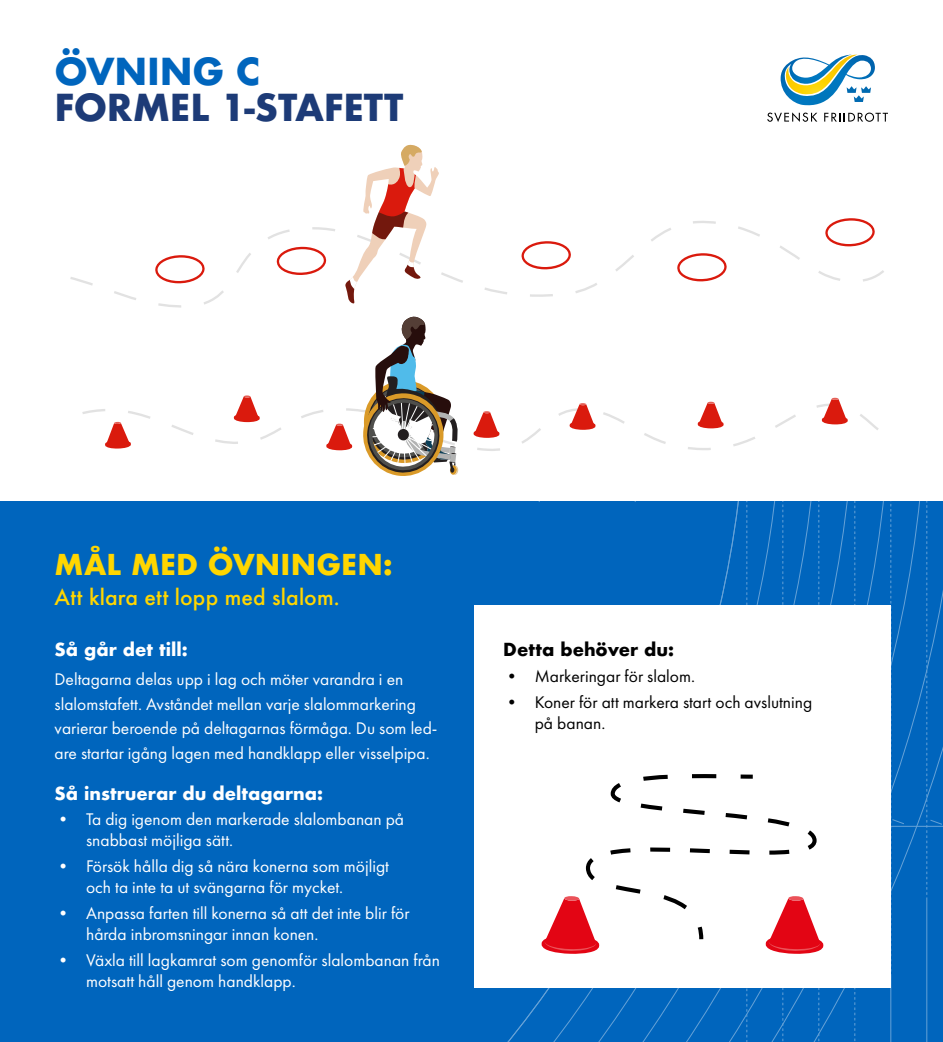
<style>
.page{position:relative;width:943px;height:1042px;background:#fff}
.page>*{position:absolute;margin:0;border:0;box-sizing:border-box;transform-origin:0 0}
.t1{font:700 36.23px "Futura";letter-spacing:-.01em;color:#1d3b77}
.t2{font:700 36.23px "Futura";letter-spacing:-.005em;color:#0065bd}
.t3{font:700 28px "Futura";letter-spacing:.005em;color:#ffd600}
.t4{font:500 21px "Futura";letter-spacing:.005em;color:#ffd600}
.t5{font:17.5px/21px "Futura PT";color:#fff}
.t6{font:17.5px/21px "Futura PT";color:#000}
.t7{font:700 17.5px "Futura";color:#fff}
.t8{font:700 17.5px "Futura";color:#000}
</style>
<div class="page">
<div style="left:0;top:502px;width:943px;height:540px;background:#0065bd"></div>
<svg style="left:494px;top:502px;width:449px;height:540px"></svg>
<div style="left:521px;top:502px;width:134px;height:116px;background:#0065bd"></div>
<svg style="left:241px;top:395px;width:12px;height:8px"></svg>
<svg style="left:82px;top:403px;width:797px;height:48px"></svg>
<div style="left:105px;top:440px;width:26px;height:9px;border:3px solid #da1a0d;border-radius:50%"></div>
<svg style="left:106px;top:422px;width:24px;height:25px"></svg>
<div style="left:326px;top:442px;width:26px;height:8px;border:3px solid #da1a0d;border-radius:50%"></div>
<svg style="left:327px;top:424px;width:24px;height:25px"></svg>
<div style="left:473px;top:429px;width:26px;height:9px;border:3px solid #da1a0d;border-radius:50%"></div>
<svg style="left:475px;top:411px;width:23px;height:25px"></svg>
<div style="left:569px;top:421px;width:26px;height:9px;border:3px solid #da1a0d;border-radius:50%"></div>
<svg style="left:571px;top:403px;width:23px;height:25px"></svg>
<div style="left:697px;top:420px;width:26px;height:8px;border:3px solid #da1a0d;border-radius:50%"></div>
<svg style="left:699px;top:402px;width:23px;height:25px"></svg>
<div style="left:821px;top:416px;width:26px;height:8px;border:3px solid #da1a0d;border-radius:50%"></div>
<svg style="left:823px;top:398px;width:23px;height:25px"></svg>
<svg style="left:843px;top:218px;width:16px;height:1px"></svg>
<svg style="left:70px;top:219px;width:814px;height:89px"></svg>
<svg style="left:364px;top:316px;width:100px;height:159px"></svg>
<svg style="left:345px;top:144px;width:94px;height:160px"></svg>
<div style="left:474px;top:605px;width:416px;height:382px;background:#fff"></div>
<div style="left:765px;top:935px;width:58px;height:19px;border:6px solid #e30514;border-radius:50%"></div>
<svg style="left:539px;top:502px;width:281px;height:540px"></svg>
<svg style="left:584px;top:772px;width:234px;height:171px"></svg>
<svg style="left:767px;top:54px;width:121px;height:68px"></svg>
<h1 class="t2" style="left:55px;top:45px;width:207px">ÖVNING C</h1>
<h1 class="t1" style="left:55px;top:81px;width:350px">FORMEL 1-STAFETT</h1>
<h2 class="t3" style="left:55px;top:544px;width:339px">MÅL MED ÖVNINGEN:</h2>
<p class="t4" style="left:55px;top:583px;width:287px">Att klara ett lopp med slalom.</p>
<p class="t7" style="left:55px;top:636px;width:135px">Så går det till:</p>
<p class="t5" style="left:55px;top:667px;width:384px;line-height:24.5px">Deltagarna delas upp i lag och möter varandra i en slalomstafett. Avståndet mellan varje slalommarkering varierar beroende på deltagarnas förmåga. Du som led&shy;are startar igång lagen med handklapp eller visselpipa.</p>
<p class="t7" style="left:55px;top:780px;width:270px">Så instruerar du deltagarna:</p>
<p class="t5" style="left:86px;top:809px;width:319px;text-indent:-31px">• Ta dig igenom den markerade slalombanan på snabbast möjliga sätt.</p>
<p class="t5" style="left:86px;top:856px;width:304px;text-indent:-31px">• Försök hålla dig så nära konerna som möjligt och ta inte ta ut svängarna för mycket.</p>
<p class="t5" style="left:86px;top:903px;width:325px;text-indent:-31px">• Anpassa farten till konerna så att det inte blir för hårda inbromsningar innan konen.</p>
<p class="t5" style="left:86px;top:950px;width:355px;text-indent:-31px">• Växla till lagkamrat som genomför slalombanan från motsatt håll genom handklapp.</p>
<p class="t8" style="left:503px;top:636px;width:172px">Detta behöver du:</p>
<p class="t6" style="left:503px;top:665px;width:193px">• Markeringar för slalom.</p>
<p class="t6" style="left:535px;top:691px;width:279px;text-indent:-32px">• Koner för att markera start och avslutning på banan.</p>
</div>
